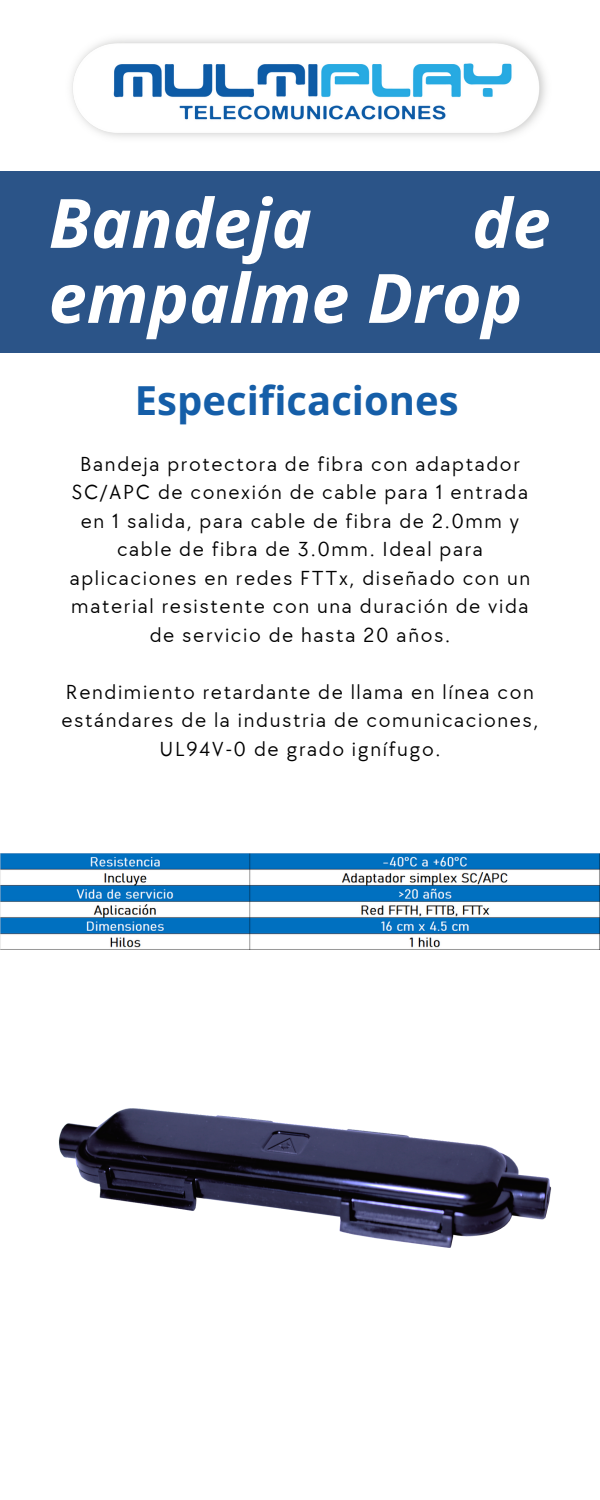
<style>
.page{position:relative;width:600px;height:1500px;background:#fff}
.page>*{position:absolute;margin:0;border:0;box-sizing:border-box;transform-origin:0 0}
.t1{font:italic 700 68.2px/75px "Open Sans";color:#fff}
.t2{font:700 40px "Open Sans";color:#155ea8}
.t3{font:21px/28.5px "TT Chocolates";letter-spacing:.075em;color:#000;text-align:center}
</style>
<div class="page">
<img style="left:71px;top:39px;width:475px;height:98px">
<div style="left:0;top:172px;width:600px;height:181px;background:#2b5488"></div>
<img style="left:58px;top:1108px;width:494px;height:140px">
<img style="left:0;top:854px;width:600px;height:96px">
<h1 class="t1" style="left:49px;top:184px;width:265px">Bandeja</h1>
<h1 class="t1" style="left:49px;top:184px;width:503px;text-indent:423px">de empalme Drop</h1>
<h2 class="t2" style="left:135px;top:373px;width:325px">Especificaciones</h2>
<p class="t3" style="left:70px;top:450px;width:462px">Bandeja protectora de fibra con adaptador SC/APC de conexión de cable para 1 entrada en 1 salida, para cable de fibra de 2.0mm y cable de fibra de 3.0mm. Ideal para aplicaciones en redes FTTx, diseñado con un material resistente con una duración de vida de servicio de hasta 20 años.</p>
<p class="t3" style="left:61px;top:678px;width:479px">Rendimiento retardante de llama en línea con estándares de la industria de comunicaciones,<br>UL94V-0 de grado ignífugo.</p>
</div>
